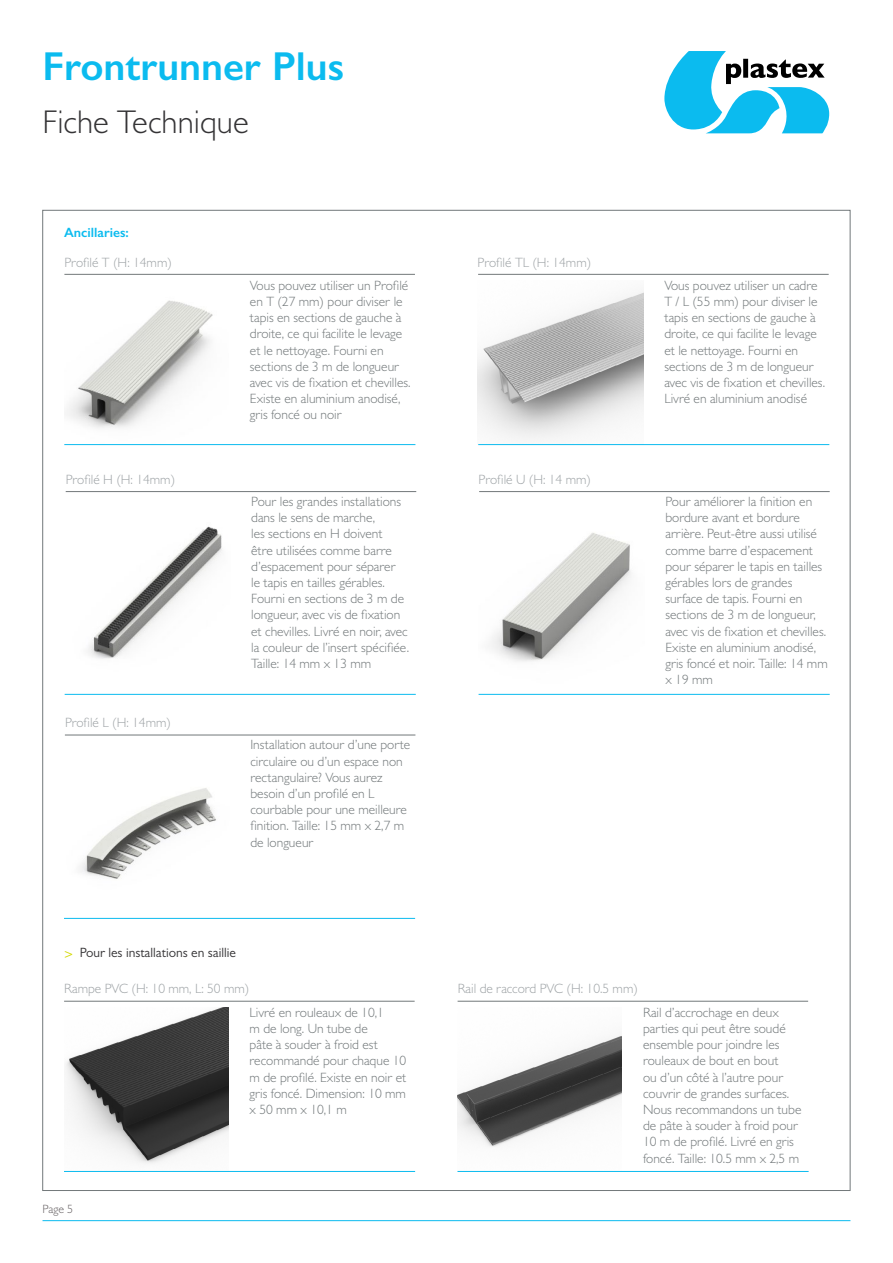
<style>
.page{position:relative;width:893px;height:1263px;background:#fff}
.page>*{position:absolute;margin:0;border:0;box-sizing:border-box;transform-origin:0 0}
.t1{font:600 40.5px "Gill Sans";color:#0bbbef}
.t2{font:300 33px "Gill Sans";color:#353436}
.t3{font:300 13.5px/16.2px "Gill Sans";color:#72787a}
.t4{font:300 13.5px "Gill Sans";color:#9ea3a6}
.t5{font:13.5px "Gill Sans";color:#353436}
.t6{font:600 13.5px "Gill Sans";color:#0bbbef}
.t7{font:300 12px "Gill Sans";color:#656062}
.s1{color:#d3d800}
</style>
<div class="page">
<svg style="left:664px;top:51px;width:165px;height:82px"></svg>
<hr style="left:43px;top:1220px;width:807px;height:1px;background:#0bbbef">
<hr style="left:64px;top:274px;width:351px;height:1px;background:#72787a">
<img style="left:67px;top:300px;width:146px;height:128px">
<hr style="left:64px;top:444px;width:351px;height:1px;background:#0bbbef">
<hr style="left:478px;top:274px;width:351px;height:1px;background:#72787a">
<img style="left:478px;top:292px;width:165px;height:148px">
<hr style="left:478px;top:444px;width:351px;height:1px;background:#0bbbef">
<hr style="left:479px;top:491px;width:351px;height:1px;background:#72787a">
<img style="left:479px;top:533px;width:165px;height:161px">
<hr style="left:479px;top:694px;width:351px;height:1px;background:#0bbbef">
<hr style="left:66px;top:491px;width:350px;height:1px;background:#72787a">
<img style="left:66px;top:526px;width:164px;height:168px">
<hr style="left:65px;top:694px;width:351px;height:1px;background:#0bbbef">
<hr style="left:65px;top:735px;width:350px;height:1px;background:#72787a">
<img style="left:65px;top:788px;width:164px;height:130px">
<hr style="left:64px;top:918px;width:351px;height:1px;background:#0bbbef">
<hr style="left:64px;top:1001px;width:351px;height:1px;background:#72787a">
<img style="left:64px;top:1007px;width:164px;height:164px">
<hr style="left:64px;top:1171px;width:351px;height:1px;background:#0bbbef">
<hr style="left:458px;top:1001px;width:350px;height:1px;background:#72787a">
<img style="left:458px;top:1035px;width:164px;height:136px">
<hr style="left:457px;top:1171px;width:352px;height:1px;background:#0bbbef">
<h1 class="t1" style="left:43px;top:42px;width:303px">Frontrunner Plus</h1>
<h2 class="t2" style="left:43px;top:102px;width:208px">Fiche Technique</h2>
<p class="t6" style="left:64px;top:225px;width:66px">Ancillaries:</p>
<p class="t4" style="left:65px;top:254px;width:109px">Profilé T (H: 14mm)</p>
<p class="t4" style="left:66px;top:471px;width:111px">Profilé H (H: 14mm)</p>
<p class="t4" style="left:65px;top:715px;width:107px">Profilé L (H: 14mm)</p>
<p class="t3" style="left:250px;top:277px;width:162px">Vous pouvez utiliser un Profilé en T (27 mm) pour diviser le tapis en sections de gauche à droite, ce qui facilite le levage et le nettoyage. Fourni en sections de 3 m de longueur avec vis de fixation et chevilles.<br>Existe en aluminium anodisé, gris foncé ou noir</p>
<p class="t3" style="left:251px;top:493px;width:159px">Pour les grandes installations dans le sens de marche,<br>les sections en H doivent<br>être utilisées comme barre d’espacement pour séparer<br>le tapis en tailles gérables.<br>Fourni en sections de 3 m de longueur, avec vis de fixation et chevilles. Livré en noir, avec la couleur de l’insert spécifiée.<br>Taille: 14 mm x 13 mm</p>
<p class="t3" style="left:250px;top:737px;width:161px">Installation autour d’une porte circulaire ou d’un espace non rectangulaire? Vous aurez besoin d’un profilé en L courbable pour une meilleure finition. Taille: 15 mm x 2,7 m de longueur</p>
<p class="t5" style="left:64px;top:945px;width:173px"><span class="s1">&gt;</span> Pour les installations en saillie</p>
<p class="t4" style="left:64px;top:981px;width:187px">Rampe PVC (H: 10 mm, L: 50 mm)</p>
<p class="t7" style="left:43px;top:1202px;width:32px">Page 5</p>
<p class="t3" style="left:250px;top:1004px;width:158px">Livré en rouleaux de 10,1<br>m de long. Un tube de<br>pâte à souder à froid est recommandé pour chaque 10 m de profilé. Existe en noir et gris foncé. Dimension: 10 mm x 50 mm x 10,1 m</p>
<p class="t4" style="left:478px;top:254px;width:115px">Profilé TL (H: 14mm)</p>
<p class="t4" style="left:479px;top:471px;width:114px">Profilé U (H: 14 mm)</p>
<p class="t3" style="left:664px;top:277px;width:162px">Vous pouvez utiliser un cadre<br>T / L (55 mm) pour diviser le tapis en sections de gauche à droite, ce qui facilite le levage et le nettoyage. Fourni en sections de 3 m de longueur avec vis de fixation et chevilles.<br>Livré en aluminium anodisé</p>
<p class="t3" style="left:665px;top:493px;width:164px">Pour améliorer la finition en bordure avant et bordure arrière. Peut-être aussi utilisé comme barre d’espacement pour séparer le tapis en tailles gérables lors de grandes surface de tapis. Fourni en sections de 3 m de longueur, avec vis de fixation et chevilles.<br>Existe en aluminium anodisé, gris foncé et noir. Taille: 14 mm x 19 mm</p>
<p class="t4" style="left:458px;top:981px;width:182px">Rail de raccord PVC (H: 10.5 mm)</p>
<p class="t3" style="left:643px;top:1004px;width:160px">Rail d’accrochage en deux parties qui peut être soudé ensemble pour joindre les rouleaux de bout en bout<br>ou d’un côté à l’autre pour couvrir de grandes surfaces.<br>Nous recommandons un tube de pâte à souder à froid pour<br>10 m de profilé. Livré en gris foncé. Taille: 10.5 mm x 2,5 m</p>
</div>
